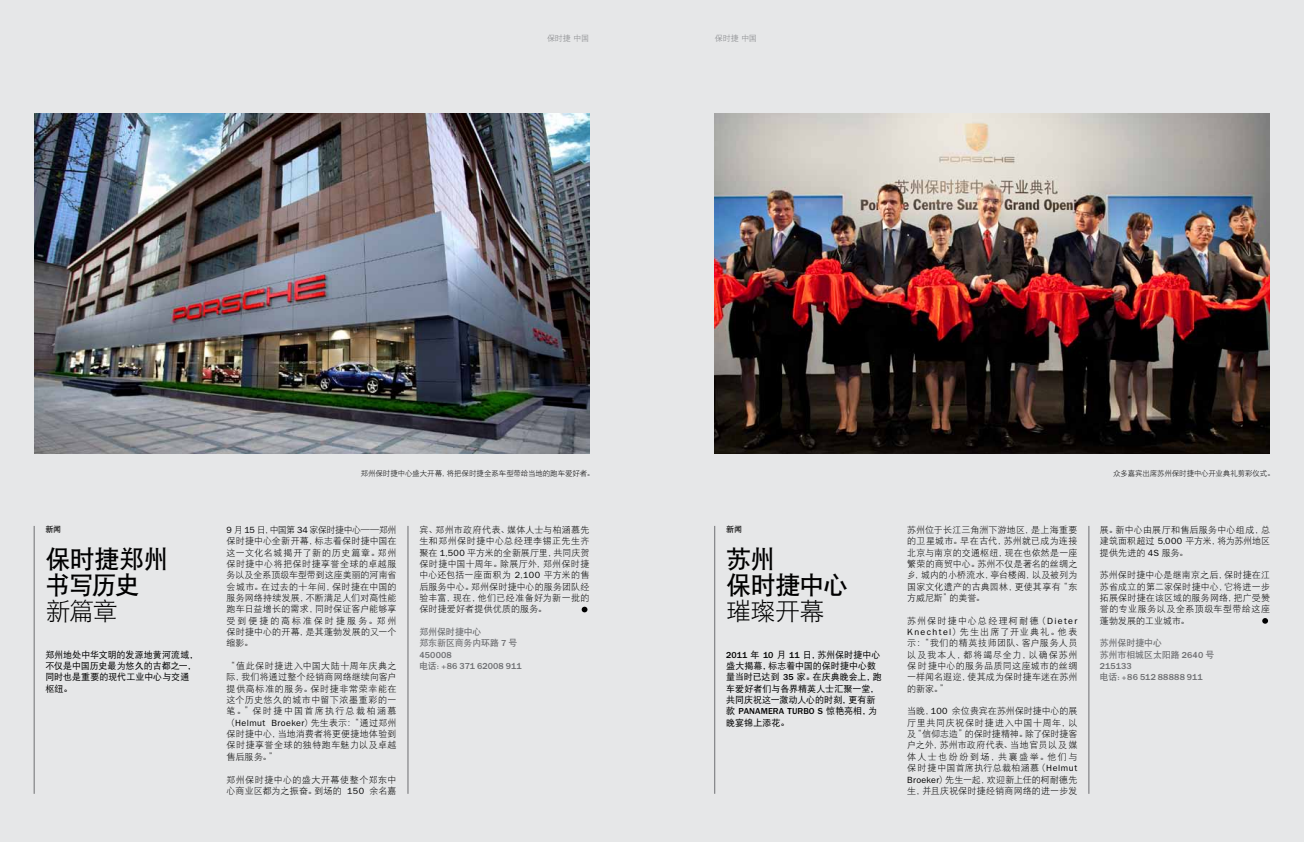
<style>
.page{position:relative;width:1304px;height:842px;background:#e6e7e8}
.page>*{position:absolute;margin:0;border:0;box-sizing:border-box;transform-origin:0 0}
.t1{font:25px/26px "DFP Hei W7";letter-spacing:-.035em;color:#000}
.t2{font:25px "DFP Hei W3";letter-spacing:-.03em;color:#000}
.t3{font:9px/11.3px "DFP Hei W3";letter-spacing:.03em;color:#000;text-align:justify}
.t4{font:9px/11.3px "DFP Hei W5";color:#000}
.t5{font:500 9px/11.3px "ITC Franklin Gothic Std";letter-spacing:.015em;color:#6d6e71}
.t6{font:9px/11.3px "DFP Hei W7";letter-spacing:-.015em;color:#6d6e71}
.t7{font:9px "ITC Franklin Gothic Std";letter-spacing:.045em;color:#000}
.t8{font:500 9px "ITC Franklin Gothic Std";letter-spacing:.01em;color:#000}
.t9{font:8px "DFP Hei W3";letter-spacing:-.015em;color:#808285}
.t10{font:8px "DFP Hei W7";color:#000}
.t11{font:7.5px "DFP Hei W3";letter-spacing:-.015em;color:#000}
.s1{font-family:"ITC Franklin Gothic Std"}
.s2{font-family:"DFP Hei W3"}
.s3{font-family:"ITC Franklin Gothic Std";font-weight:500}
.s4{font-family:"DFP Hei W7";font-weight:400}
.s5{font-family:"DFP Hei W5";font-weight:400}
</style>
<div class="page">
<img style="left:34px;top:113px;width:556px;height:341px">
<img style="left:714px;top:113px;width:556px;height:341px">
<svg style="left:582px;top:607px;width:5px;height:5px"></svg>
<hr style="left:408px;top:526px;width:1px;height:268px;background:#6d6e71">
<hr style="left:34px;top:526px;width:1px;height:268px;background:#6d6e71">
<svg style="left:1262px;top:618px;width:6px;height:6px"></svg>
<hr style="left:1089px;top:526px;width:1px;height:268px;background:#6d6e71">
<hr style="left:715px;top:526px;width:1px;height:268px;background:#6d6e71">
<p class="t9" style="left:547px;top:33px;width:44px">保时捷 中国</p>
<p class="t9" style="left:715px;top:33px;width:44px">保时捷 中国</p>
<p class="t10" style="left:45px;top:525px;width:17px">新闻</p>
<h1 class="t1" style="left:45px;top:546px;width:124px">保时捷郑州书写历史</h1>
<h1 class="t2" style="left:45px;top:598px;width:74px">新篇章</h1>
<p class="t4" style="left:45px;top:649px;width:154px">郑州地处中华文明的发源地黄河流域，不仅是中国历史最为悠久的古都之一，同时也是重要的现代工业中心与交通枢纽。</p>
<p class="t11" style="left:361px;top:469px;width:235px">郑州保时捷中心盛大开幕，将把保时捷全系车型带给当地的跑车爱好者。</p>
<p class="t11" style="left:1113px;top:469px;width:163px">众多嘉宾出席苏州保时捷中心开业典礼剪彩仪式。</p>
<p class="t3" style="left:227px;top:524px;width:172px"><span class="s1">9</span> 月 <span class="s1">15</span> 日，中国第 <span class="s1">34</span> 家保时捷中心——郑州保时捷中心全新开幕，标志着保时捷中国在这一文化名城揭开了新的历史篇章。郑州保时捷中心将把保时捷享誉全球的卓越服务以及全系顶级车型带到这座美丽的河南省会城市。在过去的十年间，保时捷在中国的服务网络持续发展，不断满足人们对高性能跑车日益增长的需求，同时保证客户能够享受到便捷的高标准保时捷服务。郑州保时捷中心的开幕，是其蓬勃发展的又一个缩影。</p>
<p class="t3" style="left:227px;top:660px;width:172px">“值此保时捷进入中国大陆十周年庆典之际，我们将通过整个经销商网络继续向客户提供高标准的服务。保时捷非常荣幸能在这个历史悠久的城市中留下浓墨重彩的一笔。”保时捷中国首席执行总裁柏涵慕</p>
<p class="t7" style="left:227px;top:717px;width:172px"><span class="s2">（</span>Helmut Broeker<span class="s2">）先生表示：“通过郑州</span></p>
<p class="t3" style="left:227px;top:728px;width:172px">保时捷中心，当地消费者将更便捷地体验到保时捷享誉全球的独特跑车魅力以及卓越售后服务。”</p>
<p class="t3" style="left:227px;top:773px;width:172px">郑州保时捷中心的盛大开幕使整个郑东中心商业区都为之振奋。到场的 <span class="s1">150</span> 余名嘉</p>
<p class="t3" style="left:419px;top:524px;width:172px">宾、郑州市政府代表、媒体人士与柏涵慕先生和郑州保时捷中心总经理李锡正先生齐聚在 <span class="s1">1</span>,<span class="s1">500</span> 平方米的全新展厅里，共同庆贺保时捷中国十周年。除展厅外，郑州保时捷中心还包括一座面积为 <span class="s1">2</span>,<span class="s1">100</span> 平方米的售后服务中心。郑州保时捷中心的服务团队经验丰富，现在，他们已经准备好为新一批的保时捷爱好者提供优质的服务。</p>
<p class="t6" style="left:419px;top:626px;width:100px">郑州保时捷中心<br>郑东新区商务内环路 <span class="s3">7</span> 号</p>
<p class="t5" style="left:419px;top:649px;width:104px">450008<br><span class="s4">电话: +</span>86 371 62008 911</p>
<p class="t10" style="left:726px;top:525px;width:17px">新闻</p>
<h1 class="t1" style="left:726px;top:546px;width:124px">苏州<br>保时捷中心</h1>
<h1 class="t2" style="left:726px;top:598px;width:100px">璀璨开幕</h1>
<p class="t4" style="left:726px;top:649px;width:157px"><span class="s3">2011</span> 年 <span class="s3">10</span> 月 <span class="s3">11</span> 日，苏州保时捷中心盛大揭幕，标志着中国的保时捷中心数量当时已达到 <span class="s3">35</span> 家。在庆典晚会上，跑车爱好者们与各界精英人士汇聚一堂，共同庆祝这一激动人心的时刻，更有新</p>
<p class="t8" style="left:726px;top:706px;width:152px"><span class="s5">款</span> PANAMERA TURBO S <span class="s5">惊艳亮相，为</span></p>
<p class="t4" style="left:726px;top:717px;width:65px">晚宴锦上添花。</p>
<p class="t3" style="left:907px;top:524px;width:172px">苏州位于长江三角洲下游地区，是上海重要的卫星城市。早在古代，苏州就已成为连接北京与南京的交通枢纽，现在也依然是一座繁荣的商贸中心。苏州不仅是著名的丝绸之乡，城内的小桥流水，亭台楼阁，以及被列为国家文化遗产的古典园林，更使其享有“东方威尼斯”的美誉。</p>
<p class="t3" style="left:907px;top:615px;width:172px">苏州保时捷中心总经理柯耐德（<span class="s1">Dieter Knechtel</span>）先生出席了开业典礼。他表示：“我们的精英技师团队、客户服务人员以及我本人，都将竭尽全力，以确保苏州保时捷中心的服务品质同这座城市的丝绸一样闻名遐迩，使其成为保时捷车迷在苏州的新家。”</p>
<p class="t3" style="left:907px;top:705px;width:172px">当晚，<span class="s1">100</span> 余位贵宾在苏州保时捷中心的展厅里共同庆祝保时捷进入中国十周年，以及“信仰志造”的保时捷精神。除了保时捷客户之外，苏州市政府代表、当地官员以及媒体人士也纷纷到场，共襄盛举。他们与保时捷中国首席执行总裁柏涵慕（<span class="s1">Helmut Broeker</span>）先生一起，欢迎新上任的柯耐德先生，并且庆祝保时捷经销商网络的进一步发</p>
<p class="t3" style="left:1100px;top:524px;width:172px">展。新中心由展厅和售后服务中心组成，总建筑面积超过 <span class="s1">5</span>,<span class="s1">000</span> 平方米，将为苏州地区提供先进的 <span class="s1">4S</span> 服务。</p>
<p class="t3" style="left:1100px;top:569px;width:172px">苏州保时捷中心是继南京之后，保时捷在江苏省成立的第二家保时捷中心，它将进一步拓展保时捷在该区域的服务网络，把广受赞誉的专业服务以及全系顶级车型带给这座蓬勃发展的工业城市。</p>
<p class="t6" style="left:1100px;top:637px;width:116px">苏州保时捷中心<br>苏州市相城区太阳路 <span class="s3">2640</span> 号</p>
<p class="t5" style="left:1100px;top:660px;width:104px">215133<br><span class="s4">电话: +</span>86 512 88888 911</p>
</div>
